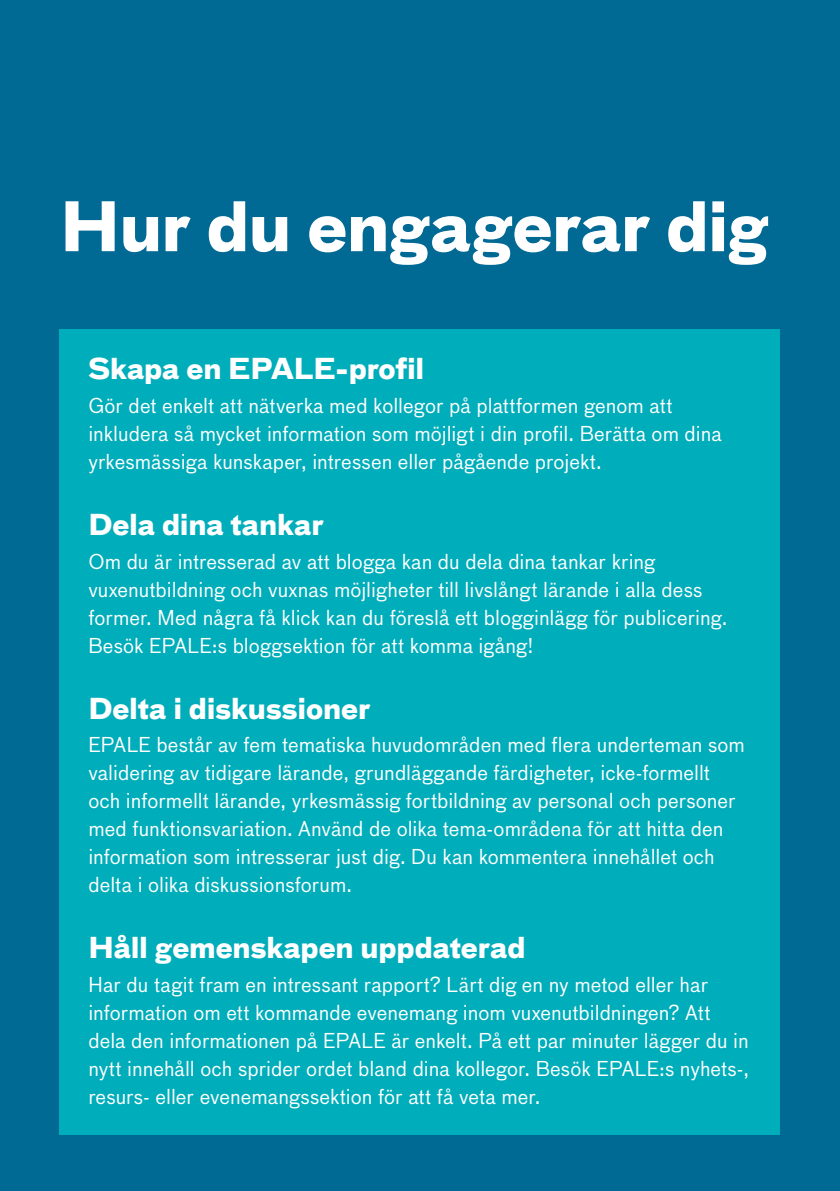
<style>
.page{position:relative;width:840px;height:1191px;background:#fff}
.page>*{position:absolute;margin:0;border:0;box-sizing:border-box;transform-origin:0 0}
.H1_ny{font:700 66px "Bau Pro";letter-spacing:-.01em;color:#fff}
.t1{font:700 28px "Bau Pro";letter-spacing:-.005em;color:#fff}
.Brödtext{font:20px/28px "Bau Pro";letter-spacing:.005em;color:#fff}
</style>
<div class="page">
<div style="left:0;top:0;width:839px;height:1191px;background:#006a95"></div>
<div style="left:60px;top:329px;width:719px;height:805px;background:#00adba"></div>
<p class="H1_ny" style="left:60px;top:170px;width:710px">Hur du engagerar dig</p>
<h2 class="t1" style="left:88px;top:344px;width:337px">Skapa en EPALE-profil</h2>
<p class="Brödtext" style="left:88px;top:390px;width:634px">Gör det enkelt att nätverka med kollegor på plattformen genom att inkludera så mycket information som möjligt i din profil. Berätta om dina yrkesmässiga kunskaper, intressen eller pågående projekt.</p>
<h2 class="t1" style="left:88px;top:500px;width:237px">Dela dina tankar</h2>
<p class="Brödtext" style="left:88px;top:546px;width:640px">Om du är intresserad av att blogga kan du dela dina tankar kring vuxenutbildning och vuxnas möjligheter till livslångt lärande i alla dess former. Med några få klick kan du föreslå ett blogginlägg för publicering.<br>Besök EPALE:s bloggsektion för att komma igång!</p>
<h2 class="t1" style="left:88px;top:684px;width:283px">Delta i diskussioner</h2>
<p class="Brödtext" style="left:88px;top:730px;width:657px">EPALE består av fem tematiska huvudområden med flera underteman som validering av tidigare lärande, grundläggande färdigheter, icke-formellt och informellt lärande, yrkesmässig fortbildning av personal och personer med funktionsvariation. Använd de olika tema-områdena för att hitta den information som intresserar just dig. Du kan kommentera innehållet och delta i olika diskussionsforum.</p>
<h2 class="t1" style="left:88px;top:923px;width:438px">Håll gemenskapen uppdaterad</h2>
<p class="Brödtext" style="left:88px;top:969px;width:661px">Har du tagit fram en intressant rapport? Lärt dig en ny metod eller har information om ett kommande evenemang inom vuxenutbildningen? Att dela den informationen på EPALE är enkelt. På ett par minuter lägger du in nytt innehåll och sprider ordet bland dina kollegor. Besök EPALE:s nyhets-, resurs- eller evenemangssektion för att få veta mer.</p>
</div>
